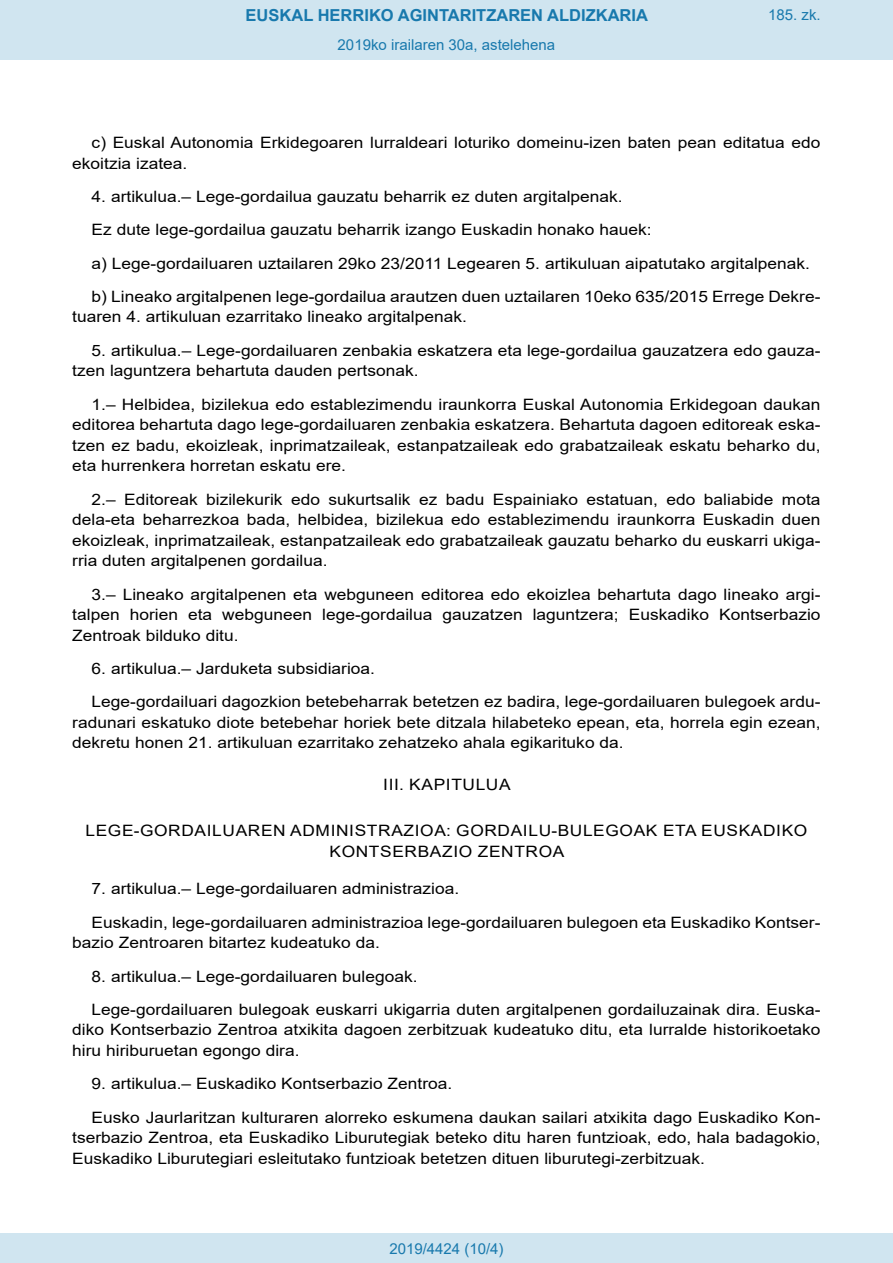
<style>
.page{position:relative;width:893px;height:1263px;background:#fff}
.page>*{position:absolute;margin:0;border:0;box-sizing:border-box;transform-origin:0 0}
.t1{font:700 16.5px "Arial";color:#1879ad}
.BOPVDetalle{font:15.6px/20.5px "Arial";color:#000;text-align:justify;scale:1.11 1}
.BOPVClave{font:15.6px/20.5px "Arial";letter-spacing:.035em;color:#000;text-align:center;scale:1.11 1}
.Paginacion_Centro{font:15px "Arial";color:#1879ad}
</style>
<div class="page">
<div style="left:0;top:0;width:893px;height:60px;background:#d0e5f0"></div>
<div style="left:0;top:1233px;width:893px;height:30px;background:#d0e5f0"></div>
<p class="t1" style="left:246px;top:3px;width:404px">EUSKAL HERRIKO AGINTARITZAREN ALDIZKARIA</p>
<p class="Paginacion_Centro" style="left:338px;top:35px;width:219px">2019ko irailaren 30a, astelehena</p>
<p class="Paginacion_Centro" style="left:768px;top:5px;width:54px">185. zk.</p>
<p class="BOPVDetalle" style="left:72px;top:132px;width:676px;text-indent:19px">c) Euskal Autonomia Erkidegoaren lurraldeari loturiko domeinu-izen baten pean editatua edo ekoitzia izatea.</p>
<p class="BOPVDetalle" style="left:92px;top:186px;width:480px">4. artikulua.– Lege-gordailua gauzatu beharrik ez duten argitalpenak.</p>
<p class="BOPVDetalle" style="left:92px;top:219px;width:506px">Ez dute lege-gordailua gauzatu beharrik izango Euskadin honako hauek:</p>
<p class="BOPVDetalle" style="left:92px;top:253px;width:649px">a) Lege-gordailuaren uztailaren 29ko 23/2011 Legearen 5. artikuluan aipatutako argitalpenak.</p>
<p class="BOPVDetalle" style="left:72px;top:286px;width:676px;text-indent:19px">b) Lineako argitalpenen lege-gordailua arautzen duen uztailaren 10eko 635/2015 Errege Dekre&shy;tuaren 4. artikuluan ezarritako lineako argitalpenak.</p>
<p class="BOPVDetalle" style="left:72px;top:340px;width:676px;text-indent:19px">5. artikulua.– Lege-gordailuaren zenbakia eskatzera eta lege-gordailua gauzatzera edo gauza&shy;tzen laguntzera behartuta dauden pertsonak.</p>
<p class="BOPVDetalle" style="left:72px;top:394px;width:676px;text-indent:19px">1.– Helbidea, bizilekua edo establezimendu iraunkorra Euskal Autonomia Erkidegoan daukan editorea behartuta dago lege-gordailuaren zenbakia eskatzera. Behartuta dagoen editoreak eska&shy;tzen ez badu, ekoizleak, inprimatzaileak, estanpatzaileak edo grabatzaileak eskatu beharko du, eta hurrenkera horretan eskatu ere.</p>
<p class="BOPVDetalle" style="left:72px;top:489px;width:676px;text-indent:19px">2.– Editoreak bizilekurik edo sukurtsalik ez badu Espainiako estatuan, edo baliabide mota dela-eta beharrezkoa bada, helbidea, bizilekua edo establezimendu iraunkorra Euskadin duen ekoizleak, inprimatzaileak, estanpatzaileak edo grabatzaileak gauzatu beharko du euskarri ukiga&shy;rria duten argitalpenen gordailua.</p>
<p class="BOPVDetalle" style="left:72px;top:584px;width:676px;text-indent:19px">3.– Lineako argitalpenen eta webguneen editorea edo ekoizlea behartuta dago lineako argi&shy;talpen horien eta webguneen lege-gordailua gauzatzen laguntzera; Euskadiko Kontserbazio Zentroak bilduko ditu.</p>
<p class="BOPVDetalle" style="left:92px;top:658px;width:257px">6. artikulua.– Jarduketa subsidiarioa.</p>
<p class="BOPVDetalle" style="left:72px;top:691px;width:676px;text-indent:19px">Lege-gordailuari dagozkion betebeharrak betetzen ez badira, lege-gordailuaren bulegoek ardu&shy;radunari eskatuko diote betebehar horiek bete ditzala hilabeteko epean, eta, horrela egin ezean, dekretu honen 21. artikuluan ezarritako zehatzeko ahala egikarituko da.</p>
<p class="BOPVClave" style="left:383px;top:774px;width:116px">III. KAPITULUA</p>
<p class="BOPVClave" style="left:85px;top:820px;width:652px">LEGE-GORDAILUAREN ADMINISTRAZIOA: GORDAILU-BULEGOAK ETA EUSKADIKO<br>KONTSERBAZIO ZENTROA</p>
<p class="BOPVDetalle" style="left:92px;top:878px;width:333px">7. artikulua.– Lege-gordailuaren administrazioa.</p>
<p class="BOPVDetalle" style="left:72px;top:912px;width:676px;text-indent:19px">Euskadin, lege-gordailuaren administrazioa lege-gordailuaren bulegoen eta Euskadiko Kontser&shy;bazio Zentroaren bitartez kudeatuko da.</p>
<p class="BOPVDetalle" style="left:92px;top:966px;width:295px">8. artikulua.– Lege-gordailuaren bulegoak.</p>
<p class="BOPVDetalle" style="left:72px;top:999px;width:676px;text-indent:19px">Lege-gordailuaren bulegoak euskarri ukigarria duten argitalpenen gordailuzainak dira. Euska&shy;diko Kontserbazio Zentroa atxikita dagoen zerbitzuak kudeatuko ditu, eta lurralde historikoetako hiru hiriburuetan egongo dira.</p>
<p class="BOPVDetalle" style="left:92px;top:1073px;width:326px">9. artikulua.– Euskadiko Kontserbazio Zentroa.</p>
<p class="BOPVDetalle" style="left:72px;top:1106px;width:676px;text-indent:19px">Eusko Jaurlaritzan kulturaren alorreko eskumena daukan sailari atxikita dago Euskadiko Kon&shy;tserbazio Zentroa, eta Euskadiko Liburutegiak beteko ditu haren funtzioak, edo, hala badagokio, Euskadiko Liburutegiari esleitutako funtzioak betetzen dituen liburutegi-zerbitzuak.</p>
<p class="Paginacion_Centro" style="left:389px;top:1238px;width:116px">2019/4424 (10/4)</p>
</div>
